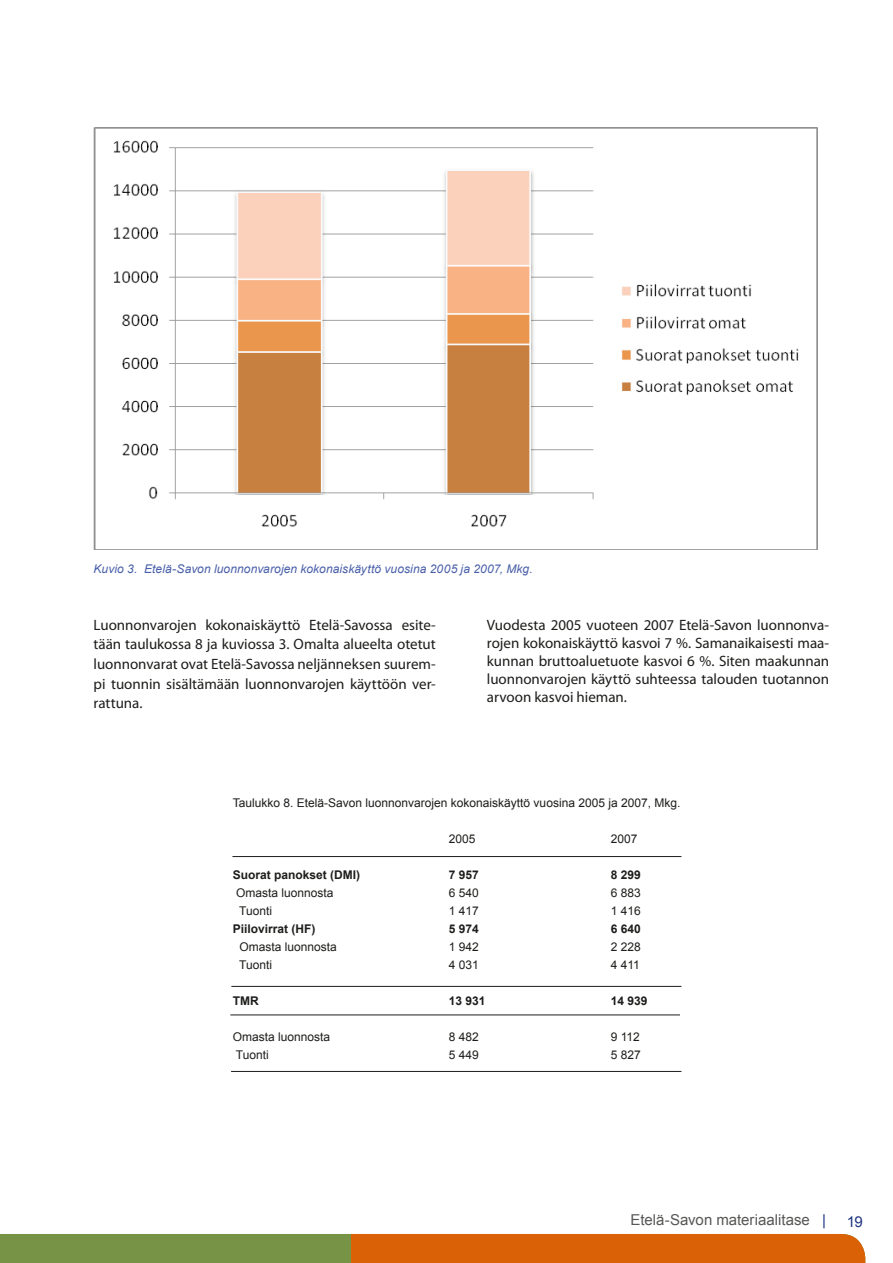
<style>
.page{position:relative;width:893px;height:1263px;background:#fff}
.page>*{position:absolute;margin:0;border:0;box-sizing:border-box;transform-origin:0 0}
.t1{font:15px/18px "Myriad Pro";letter-spacing:-.005em;color:#1d1d1b;text-align:justify}
.t2{font:15px "Arial";color:#575756}
.t3{font:15px "Arial";color:#1e3582}
.t4{font:12px "Arial";color:#1d1d1b}
.t5{font:italic 12px "Arial";letter-spacing:.01em;color:#495fa9}
.t6{font:700 12px "Arial";color:#1d1d1b}
.s1{color:#1e3582}
</style>
<div class="page">
<div style="left:350px;top:1234px;width:515px;height:29px;background:#da6105"></div>
<div style="left:0;top:1234px;width:350px;height:29px;background:#779446"></div>
<img style="left:93px;top:127px;width:725px;height:422px">
<hr style="left:232px;top:856px;width:449px;height:1px;background:#1d1d1b">
<hr style="left:230px;top:1014px;width:450px;height:1px;background:#1d1d1b">
<hr style="left:231px;top:986px;width:450px;height:1px;background:#1d1d1b">
<hr style="left:231px;top:1071px;width:450px;height:1px;background:#1d1d1b">
<p class="t5" style="left:94px;top:562px;width:441px">Kuvio 3. Etelä-Savon luonnonvarojen kokonaiskäyttö vuosina 2005 ja 2007, Mkg.</p>
<p class="t1" style="left:94px;top:615px;width:344px;line-height:19.5px">Luonnonvarojen kokonaiskäyttö Etelä-Savossa esite&shy;tään taulukossa 8 ja kuviossa 3. Omalta alueelta otetut luonnonvarat ovat Etelä-Savossa neljänneksen suurem&shy;pi tuonnin sisältämään luonnonvarojen käyttöön ver&shy;rattuna.</p>
<p class="t1" style="left:487px;top:616px;width:344px">Vuodesta 2005 vuoteen 2007 Etelä-Savon luonnonva&shy;rojen kokonaiskäyttö kasvoi 7 %. Samanaikaisesti maa&shy;kunnan bruttoaluetuote kasvoi 6 %. Siten maakunnan luonnonvarojen käyttö suhteessa talouden tuotannon arvoon kasvoi hieman.</p>
<p class="t4" style="left:233px;top:796px;width:449px">Taulukko 8. Etelä-Savon luonnonvarojen kokonaiskäyttö vuosina 2005 ja 2007, Mkg.</p>
<p class="t4" style="left:449px;top:832px;width:28px">2005</p>
<p class="t4" style="left:611px;top:832px;width:28px">2007</p>
<p class="t6" style="left:233px;top:868px;width:129px">Suorat panokset (DMI)</p>
<p class="t6" style="left:449px;top:868px;width:32px">7 957</p>
<p class="t6" style="left:611px;top:868px;width:32px">8 299</p>
<p class="t4" style="left:236px;top:886px;width:99px">Omasta luonnosta</p>
<p class="t4" style="left:449px;top:886px;width:32px">6 540</p>
<p class="t4" style="left:611px;top:886px;width:32px">6 883</p>
<p class="t4" style="left:239px;top:904px;width:34px">Tuonti</p>
<p class="t4" style="left:449px;top:904px;width:32px">1 417</p>
<p class="t4" style="left:611px;top:904px;width:32px">1 416</p>
<p class="t6" style="left:233px;top:922px;width:84px">Piilovirrat (HF)</p>
<p class="t6" style="left:449px;top:922px;width:32px">5 974</p>
<p class="t6" style="left:611px;top:922px;width:32px">6 640</p>
<p class="t4" style="left:239px;top:940px;width:99px">Omasta luonnosta</p>
<p class="t4" style="left:449px;top:940px;width:32px">1 942</p>
<p class="t4" style="left:611px;top:940px;width:32px">2 228</p>
<p class="t4" style="left:239px;top:958px;width:34px">Tuonti</p>
<p class="t4" style="left:449px;top:958px;width:32px">4 031</p>
<p class="t4" style="left:611px;top:958px;width:31px">4 411</p>
<p class="t6" style="left:233px;top:994px;width:27px">TMR</p>
<p class="t6" style="left:449px;top:994px;width:38px">13 931</p>
<p class="t6" style="left:611px;top:994px;width:38px">14 939</p>
<p class="t4" style="left:233px;top:1030px;width:99px">Omasta luonnosta</p>
<p class="t4" style="left:449px;top:1030px;width:32px">8 482</p>
<p class="t4" style="left:611px;top:1030px;width:31px">9 112</p>
<p class="t4" style="left:236px;top:1048px;width:34px">Tuonti</p>
<p class="t4" style="left:449px;top:1048px;width:32px">5 449</p>
<p class="t4" style="left:611px;top:1048px;width:32px">5 827</p>
<p class="t2" style="left:631px;top:1211px;width:197px">Etelä-Savon materiaalitase <span class="s1">|</span></p>
<p class="t3" style="left:847px;top:1213px;width:18px">19</p>
</div>
